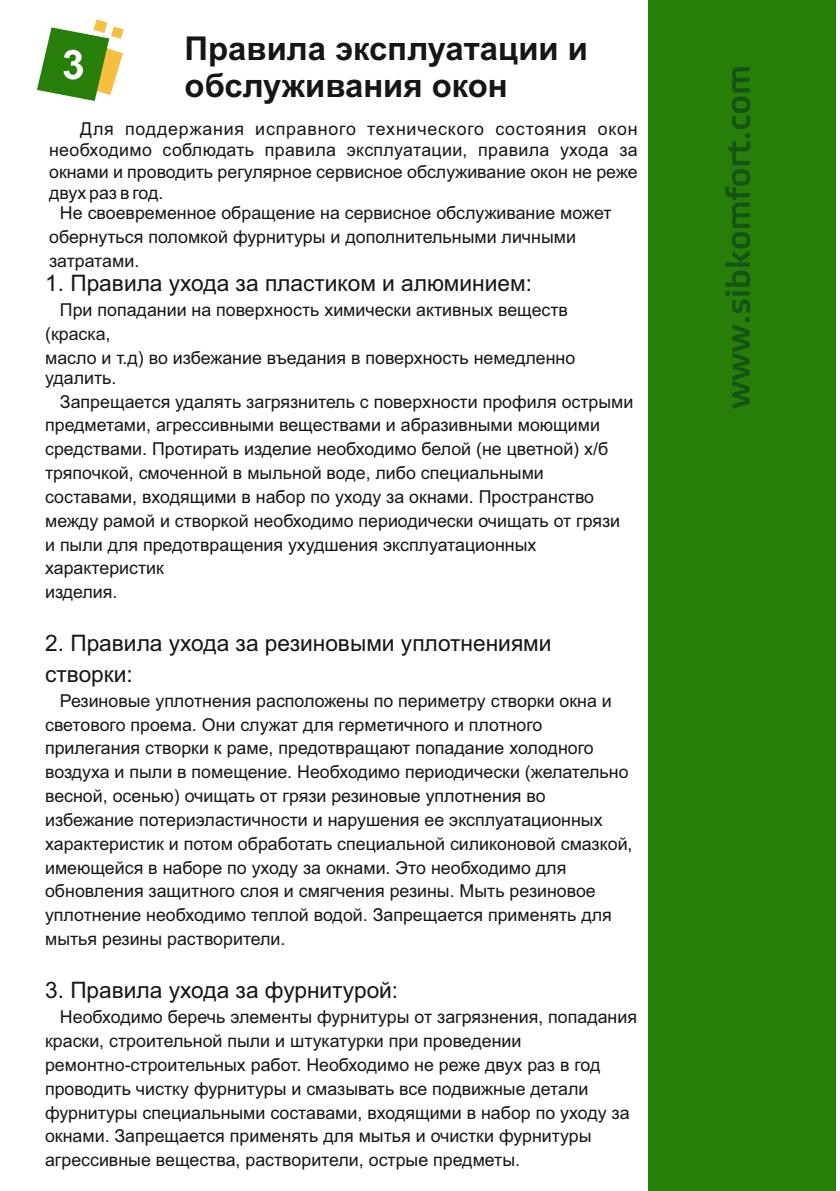
<style>
.page{position:relative;width:840px;height:1191px;background:#fff}
.page>*{position:absolute;margin:0;border:0;box-sizing:border-box;transform-origin:0 0}
.t1{font:700 40.6px "Arial";color:#fff}
.t2{font:700 32.8px/36.6px "Arial";color:#151616}
.t3{font:22.6px/30.4px "Arial";color:#151616}
.t4{font:17.8px/23.8px "Arial";color:#151616}
</style>
<div class="page">
<div style="left:648px;top:1px;width:187px;height:1190px;background:#277f0a"></div>
<svg style="left:725px;top:67px;width:24px;height:342px"></svg>
<svg style="left:37px;top:19px;width:87px;height:82px"></svg>
<h2 class="t2" style="left:184px;top:33px;width:405px">Правила эксплуатации и обслуживания окон</h2>
<p class="t4" style="left:49px;top:120px;width:590px;line-height:21.4px;text-align:justify;text-indent:31px">Для поддержания исправного технического состояния окон необходимо соблюдать правила эксплуатации, правила ухода за окнами и проводить регулярное сервисное обслуживание окон не реже двух раз в год.</p>
<p class="t4" style="left:49px;top:203px;width:563px;text-indent:11px">Не своевременное обращение на сервисное обслуживание может обернуться поломкой фурнитуры и дополнительными личными затратами.</p>
<p class="t3" style="left:45px;top:270px;width:488px">1. Правила ухода за пластиком и алюминием:</p>
<p class="t4" style="left:45px;top:300px;width:531px;text-indent:15px">При попадании на поверхность химически активных веществ (краска,<br>масло и т.д) во избежание въедания в поверхность немедленно</p>
<p class="t4" style="left:45px;top:367px;width:73px">удалить.</p>
<p class="t4" style="left:60px;top:391px;width:574px">Запрещается удалять загрязнитель с поверхности профиля острыми</p>
<p class="t4" style="left:45px;top:415px;width:556px">предметами, агрессивными веществами и абразивными моющими</p>
<p class="t4" style="left:45px;top:439px;width:564px">средствами. Протирать изделие необходимо белой (не цветной) х/б</p>
<p class="t4" style="left:45px;top:462px;width:500px">тряпочкой, смоченной в мыльной воде, либо специальными</p>
<p class="t4" style="left:45px;top:486px;width:550px">составами, входящими в набор по уходу за окнами. Пространство</p>
<p class="t4" style="left:45px;top:510px;width:576px">между рамой и створкой необходимо периодически очищать от грязи</p>
<p class="t4" style="left:45px;top:534px;width:492px">и пыли для предотвращения ухудшения эксплуатационных</p>
<p class="t4" style="left:45px;top:558px;width:120px">характеристик</p>
<p class="t4" style="left:45px;top:581px;width:74px">изделия.</p>
<p class="t3" style="left:45px;top:630px;width:507px">2. Правила ухода за резиновыми уплотнениями створки:</p>
<p class="t4" style="left:45px;top:690px;width:588px;text-indent:15px">Резиновые уплотнения расположены по периметру створки окна и светового проема. Они служат для герметичного и плотного прилегания створки к раме, предотвращают попадание холодного воздуха и пыли в помещение. Необходимо периодически (желательно весной, осенью) очищать от грязи резиновые уплотнения во избежание потериэластичности и нарушения ее эксплуатационных характеристик и потом обработать специальной силиконовой смазкой, имеющейся в наборе по уходу за окнами. Это необходимо для обновления защитного слоя и смягчения резины. Мыть резиновое уплотнение необходимо теплой водой. Запрещается применять для мытья резины растворители.</p>
<p class="t3" style="left:45px;top:977px;width:354px">3. Правила ухода за фурнитурой:</p>
<p class="t4" style="left:45px;top:1006px;width:593px;text-indent:15px">Необходимо беречь элементы фурнитуры от загрязнения, попадания краски, строительной пыли и штукатурки при проведении ремонтно-строительных работ. Необходимо не реже двух раз в год проводить чистку фурнитуры и смазывать все подвижные детали фурнитуры специальными составами, входящими в набор по уходу за окнами. Запрещается применять для мытья и очистки фурнитуры агрессивные вещества, растворители, острые предметы.</p>
<h1 class="t1" style="left:62px;top:49px;width:24px">23</h1>
</div>
